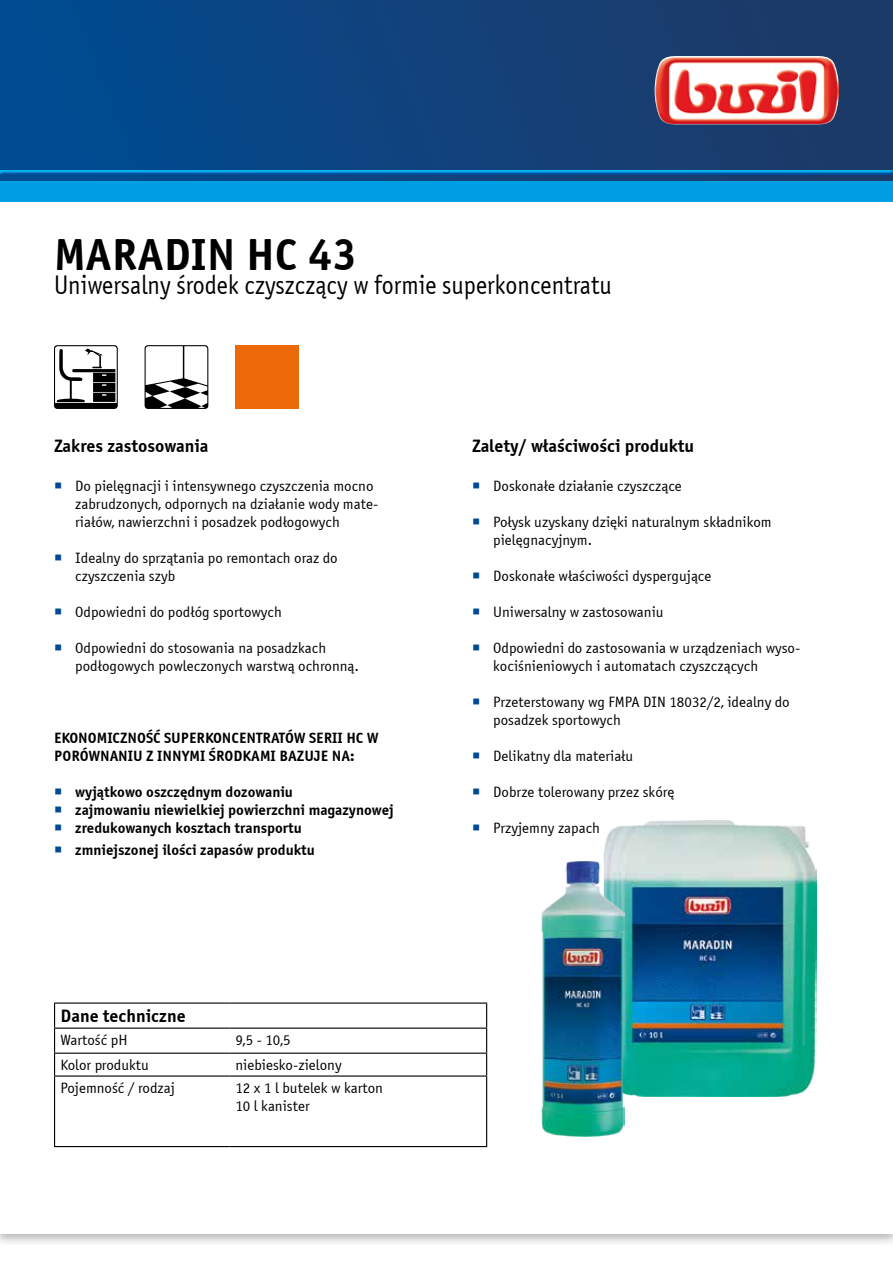
<style>
.page{position:relative;width:893px;height:1263px;background:#fff}
.page>*{position:absolute;margin:0;border:0;box-sizing:border-box;transform-origin:0 0}
.t1{font:700 45px "Officina Sans E";color:#000}
.t2{font:27px "Officina Sans E";color:#000;scale:.89 1}
.t3{font:700 18px "Officina Sans E";color:#000}
.t4{font:15px/18px "Officina Sans E";color:#000}
.t5{font:700 15px/18px "Officina Sans E";color:#000}
.s1{color:#004994}
</style>
<div class="page">
<div style="left:0;top:181px;width:893px;height:21px;background:#009fe3"></div>
<div style="left:0;top:0;width:893px;height:180px;background:linear-gradient(to right,#004b93,#213964)"></div>
<img style="left:655px;top:56px;width:184px;height:68px">
<hr style="left:54px;top:1002px;width:175px;height:2px;background:#000">
<hr style="left:229px;top:1002px;width:258px;height:2px;background:#000">
<hr style="left:229px;top:1027px;width:258px;height:2px;background:#000">
<svg style="left:54px;top:1003px;width:175px;height:143px"></svg>
<hr style="left:229px;top:1052px;width:258px;height:2px;background:#000">
<svg style="left:486px;top:1004px;width:1px;height:71px"></svg>
<hr style="left:54px;top:1075px;width:175px;height:1px;background:#000">
<hr style="left:54px;top:1076px;width:1px;height:70px;background:#000">
<hr style="left:229px;top:1075px;width:258px;height:1px;background:#000">
<hr style="left:486px;top:1076px;width:1px;height:70px;background:#000">
<hr style="left:54px;top:1146px;width:175px;height:1px;background:#000">
<hr style="left:229px;top:1146px;width:258px;height:1px;background:#000">
<div style="left:235px;top:345px;width:64px;height:64px;background:#ec6907"></div>
<svg style="left:145px;top:345px;width:63px;height:64px"></svg>
<img style="left:604px;top:820px;width:212px;height:277px">
<img style="left:541px;top:860px;width:84px;height:276px">
<svg style="left:54px;top:345px;width:64px;height:64px"></svg>
<div style="left:0;top:169px;width:893px;height:8px;background:#004b91;opacity:.75"></div>
<h1 class="t1" style="left:54px;top:227px;width:305px">MARADIN HC 43</h1>
<h2 class="t2" style="left:54px;top:269px;width:628px">Uniwersalny środek czyszczący w formie superkoncentratu</h2>
<p class="t3" style="left:54px;top:434px;width:156px">Zakres zastosowania</p>
<p class="t4" style="left:75px;top:477px;width:304px;text-indent:-21px"><span class="s1">○</span> Do pielęgnacji i intensywnego czyszczenia mocno zabrudzonych, odpornych na działanie wody mate&shy;riałów, nawierzchni i posadzek podłogowych</p>
<p class="t4" style="left:75px;top:549px;width:264px;text-indent:-21px"><span class="s1">○</span> Idealny do sprzątania po remontach oraz do czyszczenia szyb</p>
<p class="t4" style="left:54px;top:603px;width:229px"><span class="s1">○</span> Odpowiedni do podłóg sportowych</p>
<p class="t4" style="left:75px;top:639px;width:285px;text-indent:-21px"><span class="s1">○</span> Odpowiedni do stosowania na posadzkach podłogowych powleczonych warstwą ochronną.</p>
<p class="t5" style="left:54px;top:729px;width:326px">EKONOMICZNOŚĆ SUPERKONCENTRATÓW SERII HC W<br>PORÓWNANIU Z INNYMI ŚRODKAMI BAZUJE NA:</p>
<p class="t5" style="left:54px;top:783px;width:240px"><span class="s1">○</span> wyjątkowo oszczędnym dozowaniu</p>
<p class="t5" style="left:54px;top:801px;width:341px"><span class="s1">○</span> zajmowaniu niewielkiej powierzchni magazynowej</p>
<p class="t5" style="left:54px;top:819px;width:249px"><span class="s1">○</span> zredukowanych kosztach transportu</p>
<p class="t5" style="left:54px;top:841px;width:262px"><span class="s1">○</span> zmniejszonej ilości zapasów produktu</p>
<p class="t3" style="left:61px;top:1005px;width:127px">Dane techniczne</p>
<p class="t4" style="left:61px;top:1031px;width:68px">Wartość pH</p>
<p class="t4" style="left:235px;top:1031px;width:57px">9,5 - 10,5</p>
<p class="t4" style="left:61px;top:1056px;width:90px">Kolor produktu</p>
<p class="t4" style="left:235px;top:1056px;width:108px">niebiesko-zielony</p>
<p class="t4" style="left:61px;top:1079px;width:116px">Pojemność / rodzaj</p>
<p class="t4" style="left:235px;top:1079px;width:149px">12 x 1 l butelek w karton<br>10 l kanister</p>
<p class="t3" style="left:472px;top:434px;width:224px">Zalety/ właściwości produktu</p>
<p class="t4" style="left:472px;top:477px;width:211px"><span class="s1">○</span> Doskonałe działanie czyszczące</p>
<p class="t4" style="left:493px;top:513px;width:280px;text-indent:-21px"><span class="s1">○</span> Połysk uzyskany dzięki naturalnym składnikom pielęgnacyjnym.</p>
<p class="t4" style="left:472px;top:567px;width:241px"><span class="s1">○</span> Doskonałe właściwości dyspergujące</p>
<p class="t4" style="left:472px;top:603px;width:193px"><span class="s1">○</span> Uniwersalny w zastosowaniu</p>
<p class="t4" style="left:493px;top:639px;width:309px;text-indent:-21px"><span class="s1">○</span> Odpowiedni do zastosowania w urządzeniach wyso&shy;kociśnieniowych i automatach czyszczących</p>
<p class="t4" style="left:493px;top:693px;width:298px;text-indent:-21px"><span class="s1">○</span> Przeterstowany wg FMPA DIN 18032/2, idealny do posadzek sportowych</p>
<p class="t4" style="left:472px;top:747px;width:163px"><span class="s1">○</span> Delikatny dla materiału</p>
<p class="t4" style="left:472px;top:783px;width:204px"><span class="s1">○</span> Dobrze tolerowany przez skórę</p>
<p class="t4" style="left:472px;top:819px;width:130px"><span class="s1">○</span> Przyjemny zapach</p>
</div>
